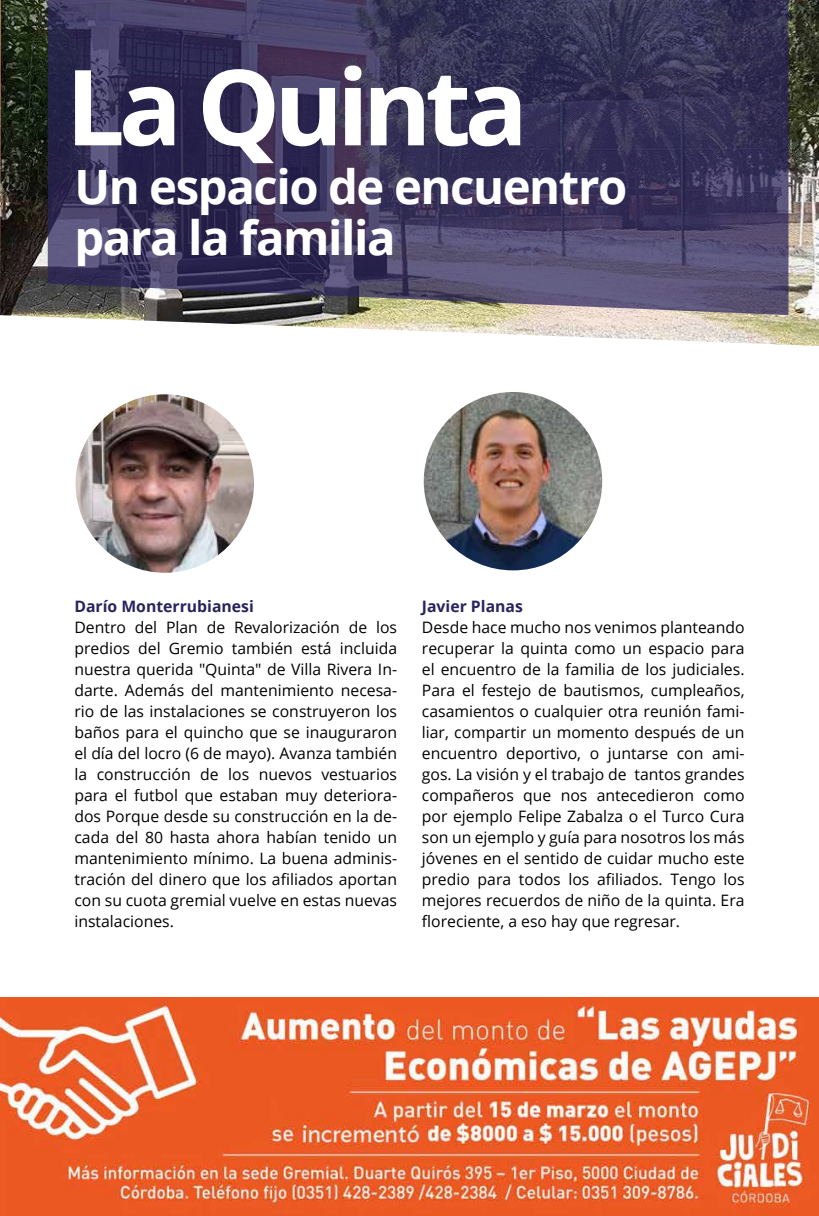
<style>
.page{position:relative;width:819px;height:1216px;background:#fff}
.page>*{position:absolute;margin:0;border:0;box-sizing:border-box;transform-origin:0 0}
.t1{font:700 105px "Open Sans";letter-spacing:-.06em;color:#fff}
.t2{font:700 47.25px/50.8px "Open Sans";letter-spacing:-.03em;color:#fff}
.t3{font:15.75px/21px "Open Sans";color:#000;text-align:justify}
.t4{font:700 15.75px "Open Sans";color:#29235c}
</style>
<div class="page">
<img style="left:0;top:0;width:819px;height:346px">
<hr style="left:0;top:0;width:1px;height:315px;background:#e94e1b">
<img style="left:76px;top:394px;width:178px;height:178px;border-radius:89px">
<img style="left:424px;top:392px;width:178px;height:178px;border-radius:89px">
<img style="left:0;top:997px;width:819px;height:218px">
<svg style="left:48px;top:0;width:740px;height:315px;background:#403b5d"></svg>
<h1 class="t1" style="left:66px;top:33px;width:464px">La Quinta</h1>
<h2 class="t2" style="left:74px;top:160px;width:554px">Un espacio de encuentro para la familia</h2>
<p class="t4" style="left:74px;top:595px;width:181px">Darío Monterrubianesi</p>
<p class="t3" style="left:74px;top:616px;width:324px">Dentro del Plan de Revalorización de los predios del Gremio también está incluida nuestra querida "Quinta" de Villa Rivera In&shy;darte. Además del mantenimiento necesa&shy;rio de las instalaciones se construyeron los baños para el quincho que se inauguraron el día del locro (6 de mayo). Avanza también la construcción de los nuevos vestuarios para el futbol que estaban muy deteriora&shy;dos Porque desde su construcción en la de&shy;cada del 80 hasta ahora habían tenido un mantenimiento mínimo. La buena adminis&shy;tración del dinero que los afiliados aportan con su cuota gremial vuelve en estas nuevas instalaciones.</p>
<p class="t4" style="left:422px;top:595px;width:102px">Javier Planas</p>
<p class="t3" style="left:422px;top:616px;width:324px">Desde hace mucho nos venimos planteando recuperar la quinta como un espacio para el encuentro de la familia de los judiciales.<br>Para el festejo de bautismos, cumpleaños, casamientos o cualquier otra reunión fami&shy;liar, compartir un momento después de un encuentro deportivo, o juntarse con ami&shy;gos. La visión y el trabajo de tantos grandes compañeros que nos antecedieron como por ejemplo Felipe Zabalza o el Turco Cura son un ejemplo y guía para nosotros los más jóvenes en el sentido de cuidar mucho este predio para todos los afiliados. Tengo los mejores recuerdos de niño de la quinta. Era floreciente, a eso hay que regresar.</p>
</div>
